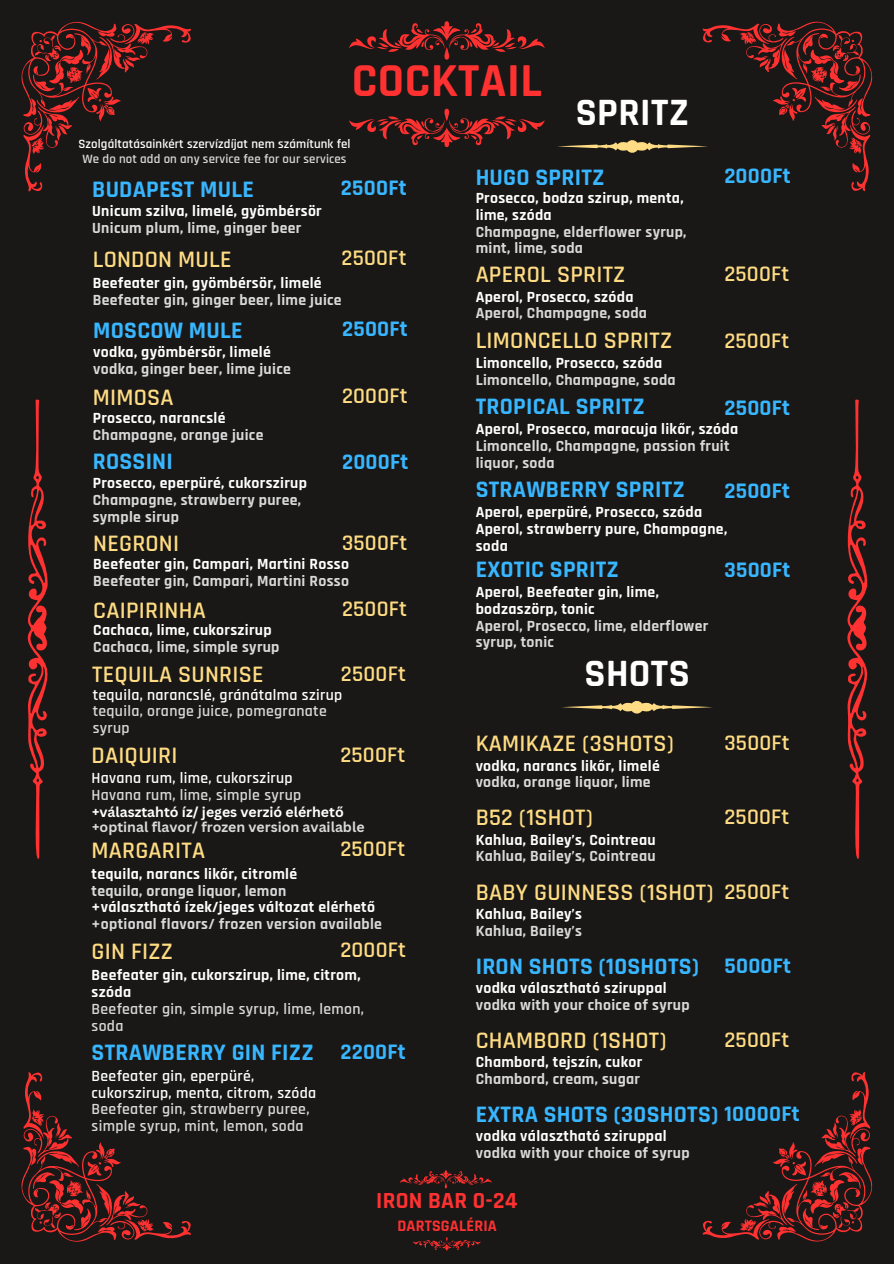
<style>
.page{position:relative;width:894px;height:1264px;background:#fff}
.page>*{position:absolute;margin:0;border:0;box-sizing:border-box;transform-origin:0 0}
.t1{font:700 47.85px "Rajdhani";letter-spacing:.01em;color:#ff3131}
.t2{font:700 39.15px "Rajdhani";letter-spacing:.01em;color:#fff}
.t3{font:600 23.85px "Rajdhani";letter-spacing:.01em;color:#ffdc83}
.t4{font:700 23.85px "Rajdhani";letter-spacing:.01em;color:#38b6ff}
.t5{font:700 23.25px "Rajdhani";letter-spacing:.01em;color:#ff3131}
.t6{font:600 22.5px "Rajdhani";letter-spacing:.01em;color:#ffdc83}
.t7{font:700 22.5px "Rajdhani";letter-spacing:.01em;color:#38b6ff}
.t8{font:700 16.2px "Rajdhani";letter-spacing:.01em;color:#ff3131}
.t9{font:700 15.75px/16.8px "Rajdhani";letter-spacing:.02em;color:#fff}
.t10{font:700 15.75px/16.8px "Rajdhani";letter-spacing:.02em;color:#d9d9d9}
.t11{font:600 15.75px/16.8px "Rajdhani";letter-spacing:.02em;color:#d9d9d9}
.t12{font:600 15.75px/16.8px "Rajdhani";letter-spacing:.02em;color:#fff}
.t13{font:700 13.95px "Canva Sans";color:#d9d9d9}
.t14{font:700 13.95px "Canva Sans";color:#fff}
.t15{font:600 12.9px "Rajdhani";letter-spacing:.01em;color:#fff}
.t16{font:600 12.9px "Rajdhani";letter-spacing:.01em;color:#d9d9d9}
.s1{color:#d9d9d9}
.s2{color:#fff}
.s3{font-weight:600;color:#d9d9d9}
.s4{font-size:22.5px}
</style>
<div class="page">
<div style="left:0;top:0;width:893px;height:1263px;background:#191817"></div>
<svg style="left:847px;top:399px;width:21px;height:460px"></svg>
<svg style="left:349px;top:21px;width:195px;height:39px"></svg>
<svg style="left:349px;top:109px;width:195px;height:38px"></svg>
<svg style="left:400px;top:1170px;width:92px;height:18px"></svg>
<svg style="left:413px;top:1237px;width:67px;height:13px"></svg>
<svg style="left:21px;top:22px;width:170px;height:169px"></svg>
<svg style="left:21px;top:1072px;width:170px;height:169px"></svg>
<svg style="left:27px;top:399px;width:21px;height:460px"></svg>
<svg style="left:702px;top:1072px;width:170px;height:169px"></svg>
<svg style="left:562px;top:701px;width:150px;height:13px"></svg>
<svg style="left:557px;top:21px;width:315px;height:170px"></svg>
<p class="t1" style="left:351px;top:52px;width:191px">COCKTAIL</p>
<h4 class="t15" style="left:78px;top:136px;width:274px">Szolgáltatásainkért szervízdíjat nem számítunk fel</h4>
<h5 class="t16" style="left:82px;top:151px;width:265px">We do not add on any service fee for our services</h5>
<h4 class="t2" style="left:575px;top:88px;width:115px">SPRITZ</h4>
<p class="t4" style="left:92px;top:174px;width:163px">BUDAPEST MULE</p>
<h3 class="t7" style="left:341px;top:174px;width:67px">2500Ft</h3>
<h4 class="t9" style="left:92px;top:203px;width:231px">Unicum szilva, limelé, gyömbérsör<br><span class="s1">Unicum plum, lime, ginger beer</span></h4>
<p class="t3" style="left:93px;top:244px;width:140px">LONDON MULE</p>
<h5 class="t6" style="left:341px;top:244px;width:66px">2500Ft</h5>
<h3 class="t10" style="left:93px;top:275px;width:250px"><span class="s2">Beefeater gin, gyömbérsör, limelé<br></span>Beefeater gin, ginger beer, lime juice</h3>
<h3 class="t4" style="left:93px;top:316px;width:151px">MOSCOW MULE</h3>
<h4 class="t10" style="left:93px;top:344px;width:199px"><span class="s2">vodka, gyömbérsör, limelé </span>vodka, ginger beer, lime juice</h4>
<h3 class="t7" style="left:342px;top:315px;width:67px">2500Ft</h3>
<p class="t3" style="left:93px;top:382px;width:82px">MIMOSA</p>
<h1 class="t6" style="left:342px;top:382px;width:67px">2000Ft</h1>
<p class="t10" style="left:93px;top:410px;width:172px"><span class="s2">Prosecco, narancslé<br></span>Champagne, orange juice</p>
<h3 class="t4" style="left:93px;top:447px;width:82px">ROSSINI</h3>
<h4 class="t7" style="left:342px;top:447px;width:68px">2000Ft</h4>
<h3 class="t10" style="left:93px;top:475px;width:216px"><span class="s2">Prosecco, eperpüré, cukorszirup<br></span>Champagne, strawberry puree, symple sirup</h3>
<h2 class="t3" style="left:93px;top:529px;width:87px">NEGRONI</h2>
<p class="t6" style="left:342px;top:528px;width:67px">3500Ft</p>
<h4 class="t9" style="left:93px;top:556px;width:257px">Beefeater gin, Campari, Martini Rosso<br><span class="s1">Beefeater gin, Campari, Martini Rosso</span></h4>
<h5 class="t3" style="left:93px;top:595px;width:114px">CAIPIRINHA</h5>
<h3 class="t6" style="left:342px;top:595px;width:66px">2500Ft</h3>
<h4 class="t9" style="left:93px;top:622px;width:188px">Cachaca, lime, cukorszirup<br><span class="s1">Cachaca, lime, simple syrup</span></h4>
<h5 class="t3" style="left:92px;top:660px;width:173px">TEQUILA SUNRISE</h5>
<h3 class="t6" style="left:341px;top:659px;width:66px">2500Ft</h3>
<h4 class="t11" style="left:93px;top:686px;width:251px"><span class="s2">tequila, narancslé, gránátalma szirup </span>tequila, orange juice, pomegranate syrup</h4>
<h4 class="t3" style="left:91px;top:741px;width:87px">DAIQUIRI</h4>
<h5 class="t6" style="left:340px;top:740px;width:67px">2500Ft</h5>
<h3 class="t12" style="left:91px;top:770px;width:211px">Havana rum, lime, cukorszirup<br><span class="s1">Havana rum, lime, simple syrup</span></h3>
<h4 class="t14" style="left:92px;top:802px;width:253px">+választahtó íz/ jeges verzió elérhető</h4>
<h5 class="t13" style="left:92px;top:817px;width:274px">+optinal flavor/ frozen version available</h5>
<h5 class="t3" style="left:92px;top:835px;width:115px">MARGARITA</h5>
<h3 class="t6" style="left:340px;top:835px;width:66px">2500Ft</h3>
<h4 class="t9" style="left:92px;top:865px;width:292px">tequila, narancs likőr, citromlé<br><span class="s1">tequila, orange liquor, lemon<br></span>+választható ízek/jeges változat elérhető <span class="s1">+optional flavors/ frozen version available</span></h4>
<h5 class="t3" style="left:92px;top:936px;width:83px">GIN FIZZ</h5>
<h2 class="t6" style="left:340px;top:936px;width:67px">2000Ft</h2>
<h3 class="t9" style="left:92px;top:967px;width:274px">Beefeater gin, cukorszirup, lime, citrom, szóda<br><span class="s3">Beefeater gin, simple syrup, lime, lemon, soda</span></h3>
<h4 class="t4" style="left:92px;top:1037px;width:224px">STRAWBERRY GIN FIZZ</h4>
<h5 class="t7" style="left:340px;top:1037px;width:67px">2200Ft</h5>
<p class="t11" style="left:92px;top:1067px;width:226px"><span class="s2">Beefeater gin, eperpüré, cukorszirup, menta, citrom, szóda<br></span>Beefeater gin, strawberry puree, simple syrup, mint, lemon, soda</p>
<h4 class="t4" style="left:475px;top:162px;width:130px">HUGO SPRITZ</h4>
<h5 class="t10" style="left:475px;top:190px;width:212px"><span class="s2">Prosecco, bodza szirup, menta, lime, szóda<br></span>Champagne, elderflower syrup, mint, lime, soda</h5>
<h3 class="t3" style="left:475px;top:259px;width:151px">APEROL SPRITZ</h3>
<h4 class="t9" style="left:475px;top:288px;width:173px">Aperol, Prosecco, szóda<br><span class="s1">Aperol, Champagne, soda</span></h4>
<p class="t3" style="left:475px;top:326px;width:198px">LIMONCELLO SPRITZ</p>
<h5 class="t9" style="left:475px;top:355px;width:201px">Limoncello, Prosecco, szóda<br><span class="s1">Limoncello, Champagne, soda</span></h5>
<p class="t7" style="left:724px;top:162px;width:68px">2000Ft</p>
<h3 class="t6" style="left:724px;top:260px;width:66px">2500Ft</h3>
<h3 class="t6" style="left:724px;top:326px;width:66px">2500Ft</h3>
<h4 class="t4" style="left:475px;top:392px;width:171px">TROPICAL SPRITZ</h4>
<h5 class="t10" style="left:475px;top:421px;width:264px"><span class="s2">Aperol, Prosecco, maracuja likőr, szóda<br></span>Limoncello, Champagne, passion fruit liquor, soda</h5>
<h3 class="t7" style="left:724px;top:393px;width:67px">2500Ft</h3>
<h5 class="t4" style="left:475px;top:475px;width:211px">STRAWBERRY SPRITZ</h5>
<h3 class="t9" style="left:475px;top:504px;width:253px">Aperol, eperpüré, Prosecco, szóda<br>Aperol, strawberry pure, Champagne, soda</h3>
<h4 class="t7" style="left:724px;top:476px;width:67px">2500Ft</h4>
<h4 class="t4" style="left:475px;top:554px;width:145px">EXOTIC SPRITZ</h4>
<h5 class="t10" style="left:475px;top:584px;width:234px"><span class="s2">Aperol, Beefeater gin, lime, bodzaszörp, tonic<br></span>Aperol, Prosecco, lime, elderflower syrup, tonic</h5>
<p class="t2" style="left:584px;top:649px;width:107px">SHOTS</p>
<h5 class="t7" style="left:724px;top:556px;width:68px">3500Ft</h5>
<p class="t3" style="left:475px;top:729px;width:199px">KAMIKAZE (3SHOTS)</p>
<h3 class="t9" style="left:475px;top:757px;width:185px">vodka, narancs likőr, limelé <span class="s1">vodka, orange liquor, lime</span></h3>
<h5 class="t3" style="left:475px;top:803px;width:118px">B52 (1SHOT)</h5>
<h4 class="t9" style="left:475px;top:831px;width:181px">Kahlua, Bailey’s, Cointreau<br><span class="s1">Kahlua, Bailey’s, Cointreau</span></h4>
<h5 class="t3" style="left:475px;top:877px;width:239px">BABY GUINNESS (1SHOT)</h5>
<h4 class="t9" style="left:475px;top:906px;width:108px">Kahlua, Bailey’s<br><span class="s1">Kahlua, Bailey’s</span></h4>
<h5 class="t4" style="left:475px;top:951px;width:225px">IRON SHOTS (10SHOTS)</h5>
<h3 class="t10" style="left:475px;top:979px;width:215px"><span class="s2">vodka választható sziruppal </span>vodka with your choice of syrup</h3>
<h3 class="t6" style="left:724px;top:729px;width:67px">3500Ft</h3>
<h3 class="t6" style="left:724px;top:803px;width:66px">2500Ft</h3>
<h4 class="t6" style="left:724px;top:878px;width:66px">2500Ft</h4>
<h5 class="t7" style="left:724px;top:951px;width:68px">5000Ft</h5>
<h3 class="t3" style="left:475px;top:1026px;width:192px">CHAMBORD (1SHOT)</h3>
<h5 class="t6" style="left:724px;top:1026px;width:66px">2500Ft</h5>
<h4 class="t9" style="left:475px;top:1054px;width:168px">Chambord, tejszín, cukor<br><span class="s1">Chambord, cream, sugar</span></h4>
<h4 class="t4" style="left:475px;top:1099px;width:325px">EXTRA SHOTS (30SHOTS) <span class="s4">10000Ft</span></h4>
<h3 class="t10" style="left:475px;top:1127px;width:215px"><span class="s2">vodka választható sziruppal </span>vodka with your choice of syrup</h3>
<p class="t5" style="left:376px;top:1186px;width:142px">IRON BAR 0-24</p>
<p class="t8" style="left:397px;top:1216px;width:101px">DARTSGALÉRIA</p>
</div>
